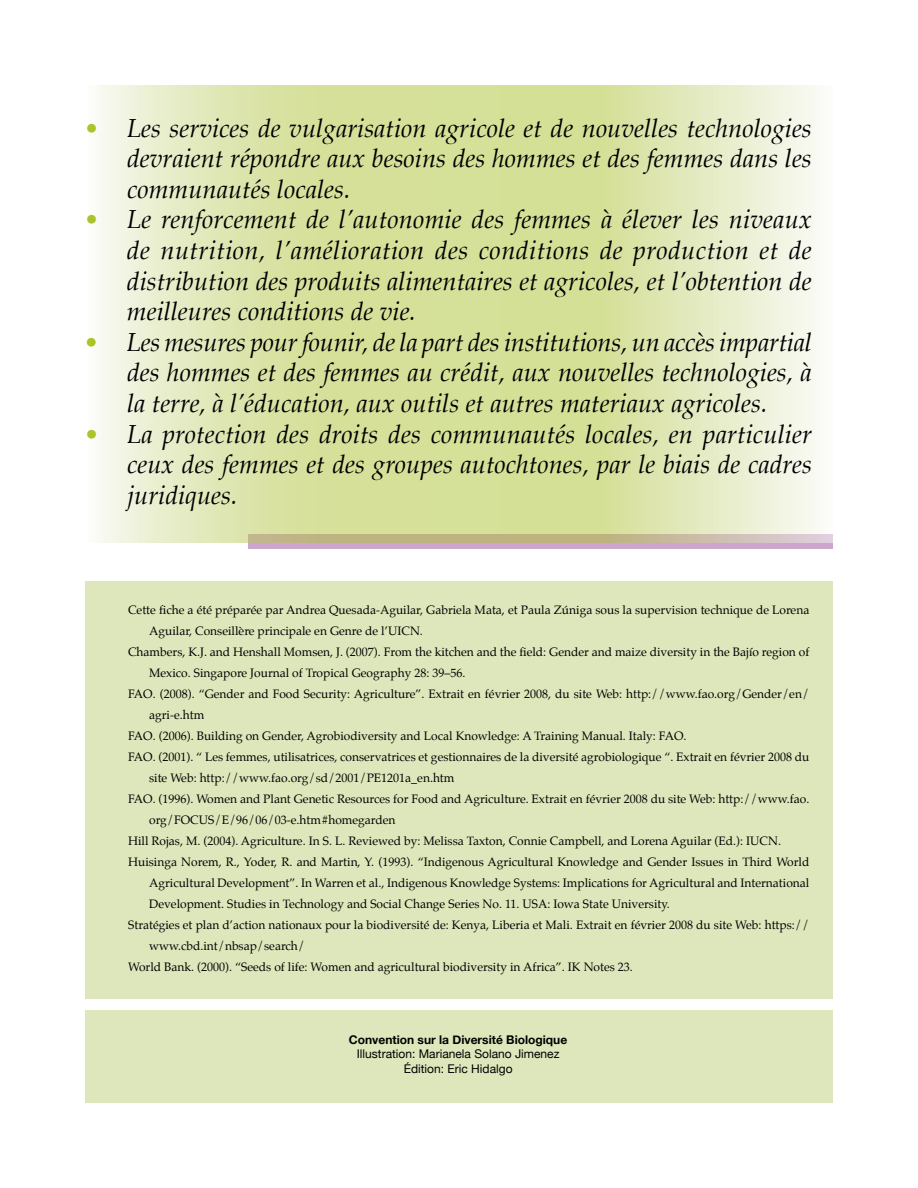
<style>
.page{position:relative;width:918px;height:1188px;background:#fff}
.page>*{position:absolute;margin:0;border:0;box-sizing:border-box;transform-origin:0 0}
.t1{font:italic 25.5px/30.6px "Palatino";color:#000;text-align:justify}
.t2{font:12px "Palatino";color:#000}
.t3{font:12px/14.4px "Helvetica Neue";color:#000;text-align:center}
.t4{font:700 12px "Helvetica Neue";color:#000}
.s1{color:#adc32b}
</style>
<div class="page">
<div style="left:85px;top:581px;width:748px;height:418px;background:#dee7bb"></div>
<div style="left:85px;top:1011px;width:748px;height:92px;background:#dee7bb"></div>
<svg style="left:249px;top:542px;width:584px;height:7px;background:#cba8c5"></svg>
<svg style="left:97px;top:85px;width:736px;height:457px;background:#dee6b2"></svg>
<h1 class="t1" style="left:127px;top:113px;width:686px;text-indent:-42px"><span class="s1">•</span> Les services de vulgarisation agricole et de nouvelles technologies devraient répondre aux besoins des hommes et des femmes dans les communautés locales.</h1>
<h1 class="t1" style="left:127px;top:205px;width:686px;text-indent:-42px"><span class="s1">•</span> Le renforcement de l’autonomie des femmes à élever les niveaux de nutrition, l’amélioration des conditions de production et de distribution des produits alimentaires et agricoles, et l’obtention de meilleures conditions de vie.</h1>
<h1 class="t1" style="left:127px;top:327px;width:686px;text-indent:-42px"><span class="s1">•</span> Les mesures pourfounir, de la part des institutions, un accès impartial des hommes et des femmes au crédit, aux nouvelles technologies, à la terre, à l’éducation, aux outils et autres materiaux agricoles.</h1>
<h1 class="t1" style="left:127px;top:419px;width:686px;text-indent:-42px"><span class="s1">•</span> La protection des droits des communautés locales, en particulier ceux des femmes et des groupes autochtones, par le biais de cadres juridiques.</h1>
<p class="t2" style="left:128px;top:600px;width:683px">Cette fiche a été préparée par Andrea Quesada-Aguilar, Gabriela Mata, et Paula Zúniga sous la supervision technique de Lorena</p>
<p class="t2" style="left:149px;top:621px;width:275px">Aguilar, Conseillère principale en Genre de l’UICN.</p>
<p class="t2" style="left:128px;top:642px;width:683px">Chambers, K.J. and Henshall Momsen, J. (2007). From the kitchen and the field: Gender and maize diversity in the Bajío region of</p>
<p class="t2" style="left:149px;top:663px;width:318px">Mexico. Singapore Journal of Tropical Geography 28: 39–56.</p>
<p class="t2" style="left:128px;top:684px;width:683px">FAO. (2008). “Gender and Food Security: Agriculture”. Extrait en février 2008, du site Web: http://www.fao.org/Gender/en/</p>
<p class="t2" style="left:149px;top:705px;width:57px">agri-e.htm</p>
<p class="t2" style="left:128px;top:726px;width:560px">FAO. (2006). Building on Gender, Agrobiodiversity and Local Knowledge: A Training Manual. Italy: FAO.</p>
<p class="t2" style="left:128px;top:747px;width:683px">FAO. (2001). “ Les femmes, utilisatrices, conservatrices et gestionnaires de la diversité agrobiologique “. Extrait en février 2008 du</p>
<p class="t2" style="left:149px;top:768px;width:307px">site Web: http://www.fao.org/sd/2001/PE1201a_en.htm</p>
<p class="t2" style="left:128px;top:789px;width:683px">FAO. (1996). Women and Plant Genetic Resources for Food and Agriculture. Extrait en février 2008 du site Web: http://www.fao.</p>
<p class="t2" style="left:149px;top:810px;width:248px">org/FOCUS/E/96/06/03-e.htm#homegarden</p>
<p class="t2" style="left:128px;top:831px;width:654px">Hill Rojas, M. (2004). Agriculture. In S. L. Reviewed by: Melissa Taxton, Connie Campbell, and Lorena Aguilar (Ed.): IUCN.</p>
<p class="t2" style="left:128px;top:852px;width:683px">Huisinga Norem, R., Yoder, R. and Martin, Y. (1993). “Indigenous Agricultural Knowledge and Gender Issues in Third World</p>
<p class="t2" style="left:149px;top:873px;width:662px">Agricultural Development”. In Warren et al., Indigenous Knowledge Systems: Implications for Agricultural and International</p>
<p class="t2" style="left:149px;top:894px;width:522px">Development. Studies in Technology and Social Change Series No. 11. USA: Iowa State University.</p>
<p class="t2" style="left:128px;top:915px;width:683px">Stratégies et plan d’action nationaux pour la biodiversité de: Kenya, Liberia et Mali. Extrait en février 2008 du site Web: https://</p>
<p class="t2" style="left:149px;top:936px;width:158px">www.cbd.int/nbsap/search/</p>
<p class="t2" style="left:128px;top:957px;width:506px">World Bank. (2000). “Seeds of life: Women and agricultural biodiversity in Africa”. IK Notes 23.</p>
<p class="t4" style="left:349px;top:1032px;width:220px">Convention sur la Diversité Biologique</p>
<p class="t3" style="left:357px;top:1047px;width:204px">Illustration: Marianela Solano Jimenez<br>Édition: Eric Hidalgo</p>
</div>
